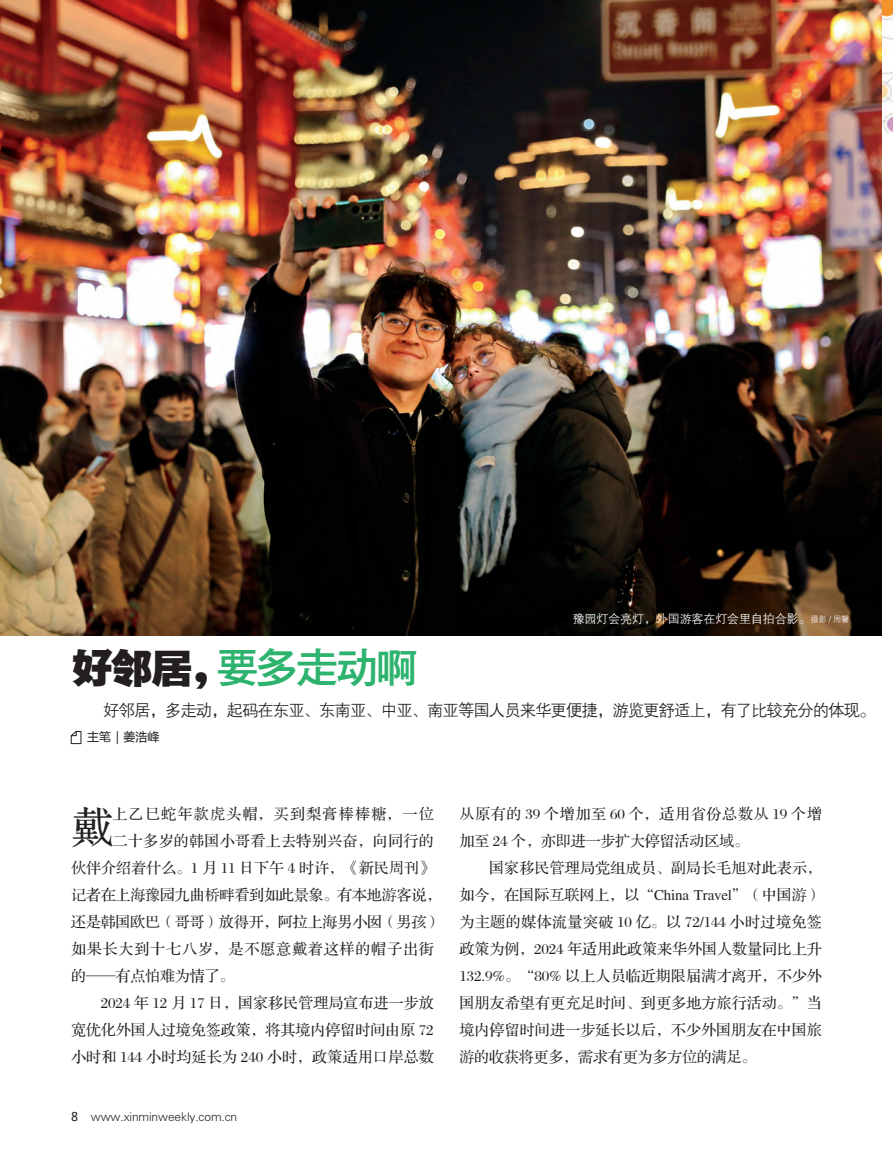
<style>
.page{position:relative;width:893px;height:1157px;background:#fff}
.page>*{position:absolute;margin:0;border:0;box-sizing:border-box;transform-origin:0 0}
.t1{font:42px "FZYDZHK GBK1 0";letter-spacing:-.05em;color:#2db36e}
.t2{font:42px "FZS3 JW GB1 0";color:#231f20}
.t3{font:16.5px "FZZDXJW GB1 0";letter-spacing:-.065em;color:#231f20}
.t4{font:15px "FZS3 JW GB1 0";letter-spacing:.005em;color:#231f20}
.t5{font:15px "FZS3 JW GB1 0";letter-spacing:.03em;color:#231f20}
.t6{font:15px "FZS3 JW GB1 0";letter-spacing:.05em;color:#231f20}
.t7{font:15px "FZS3 JW GB1 0";letter-spacing:.055em;color:#231f20}
.t8{font:15px "FZS3 JW GB1 0";letter-spacing:.085em;color:#231f20}
.t9{font:12px "FZZDXJW GB1 0";letter-spacing:-.01em;color:#fff}
.t10{font:12px "FZXH1 JW GB1 0";letter-spacing:-.01em;color:#231f20}
.t11{font:12px "Microsoft Ya Hei";color:#231f20}
.s1{font-family:"FZYDTHJW GB1 0";color:#231f20}
.s2{font-family:"FZXH1 JW GB1 0";font-size:8.25px}
.s3{font-family:"Microsoft Ya Hei"}
</style>
<div class="page">
<img style="left:0;top:0;width:881px;height:636px">
<svg style="left:71px;top:731px;width:10px;height:13px"></svg>
<p class="t1" style="left:71px;top:645px;width:348px"><span class="s1">好邻居，</span>要多走动啊</p>
<p class="t9" style="left:573px;top:613px;width:278px">豫园灯会亮灯，外国游客在灯会里自拍合影。<span class="s2">摄影 / 周馨</span></p>
<p class="t3" style="left:71px;top:701px;width:806px">　　好邻居，多走动，起码在东亚、东南亚、中亚、南亚等国人员来华更便捷，游览更舒适上，有了比较充分的体现。</p>
<p class="t11" style="left:87px;top:728px;width:73px">主笔｜姜浩峰</p>
<p class="t2" style="left:71px;top:805px;width:43px">戴</p>
<p class="t8" style="left:113px;top:806px;width:323px">上乙巳蛇年款虎头帽，买到梨膏棒棒糖，一位</p>
<p class="t4" style="left:113px;top:833px;width:323px">二十多岁的韩国小哥看上去特别兴奋，向同行的</p>
<p class="t4" style="left:71px;top:860px;width:364px">伙伴介绍着什么。1 月 11 日下午 4 时许，《新民周刊》</p>
<p class="t4" style="left:71px;top:887px;width:372px">记者在上海豫园九曲桥畔看到如此景象。有本地游客说，</p>
<p class="t4" style="left:71px;top:914px;width:372px">还是韩国欧巴（哥哥）放得开，阿拉上海男小囡（男孩）</p>
<p class="t7" style="left:71px;top:941px;width:364px">如果长大到十七八岁，是不愿意戴着这样的帽子出街</p>
<p class="t4" style="left:71px;top:968px;width:165px">的——有点怕难为情了。</p>
<p class="t4" style="left:101px;top:995px;width:334px">2024 年 12 月 17 日，国家移民管理局宣布进一步放</p>
<p class="t4" style="left:71px;top:1022px;width:364px">宽优化外国人过境免签政策，将其境内停留时间由原 72</p>
<p class="t4" style="left:71px;top:1049px;width:364px">小时和 144 小时均延长为 240 小时，政策适用口岸总数</p>
<p class="t10" style="left:71px;top:1109px;width:168px"><span class="s3">8</span> www.xinminweekly.com.cn</p>
<p class="t6" style="left:459px;top:806px;width:364px">从原有的 39 个增加至 60 个，适用省份总数从 19 个增</p>
<p class="t4" style="left:459px;top:833px;width:291px">加至 24 个，亦即进一步扩大停留活动区域。</p>
<p class="t4" style="left:489px;top:860px;width:334px">国家移民管理局党组成员、副局长毛旭对此表示，</p>
<p class="t4" style="left:459px;top:887px;width:364px">如今，在国际互联网上，以“China Travel”（中国游）</p>
<p class="t5" style="left:459px;top:914px;width:364px">为主题的媒体流量突破 10 亿。以 72/144 小时过境免签</p>
<p class="t4" style="left:459px;top:941px;width:364px">政策为例，2024 年适用此政策来华外国人数量同比上升</p>
<p class="t4" style="left:459px;top:968px;width:364px">132.9%。“80% 以上人员临近期限届满才离开，不少外</p>
<p class="t4" style="left:459px;top:995px;width:364px">国朋友希望有更充足时间、到更多地方旅行活动。”当</p>
<p class="t4" style="left:459px;top:1022px;width:364px">境内停留时间进一步延长以后，不少外国朋友在中国旅</p>
<p class="t4" style="left:459px;top:1049px;width:299px">游的收获将更多，需求有更为多方位的满足。</p>
</div>
